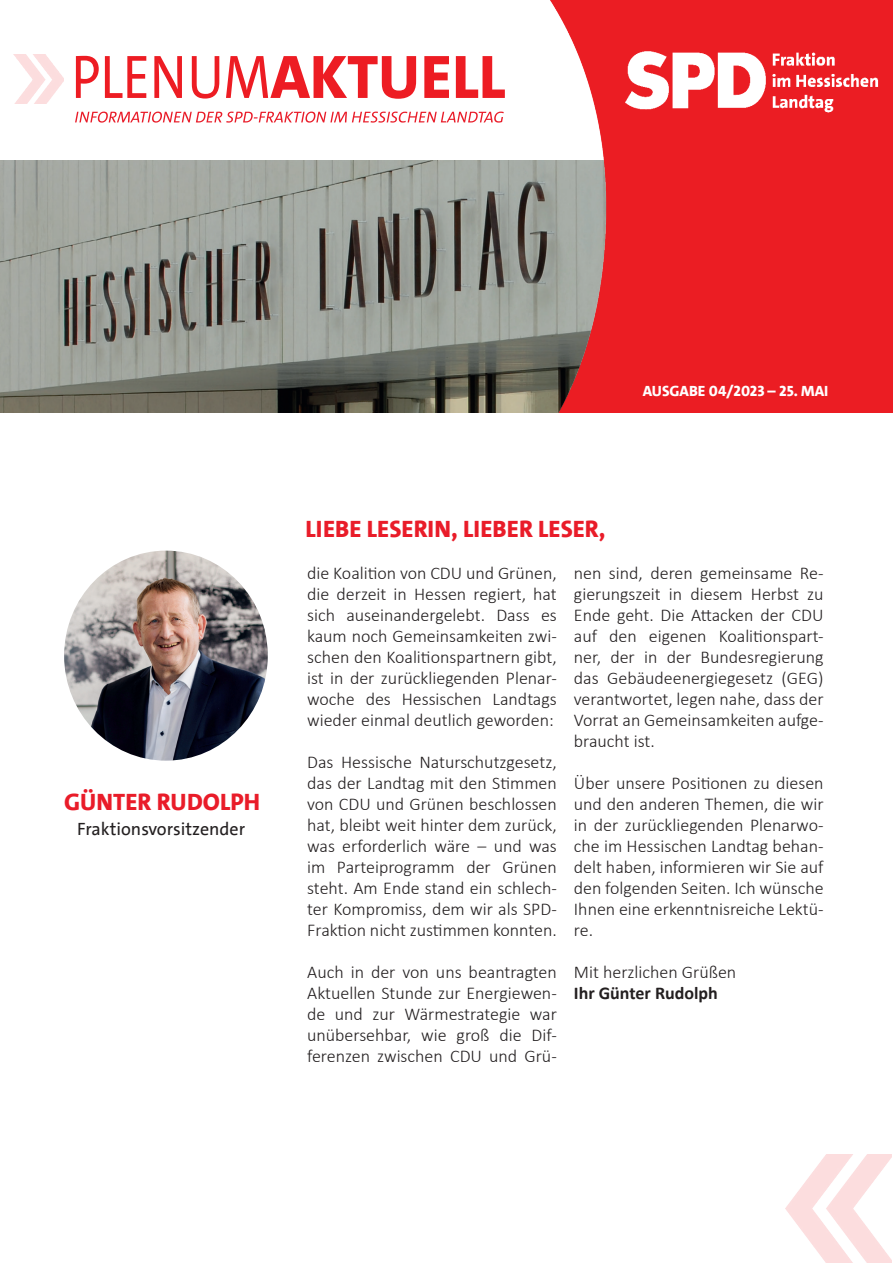
<style>
.page{position:relative;width:893px;height:1263px;background:#fff}
.page>*{position:absolute;margin:0;border:0;box-sizing:border-box;transform-origin:0 0}
.t1{font:800 24px "SPD The Sans";color:#e91c29}
.t2{font:300 18px/21px "Calibri";color:#231f20;text-align:justify}
.t3{font:18px "SPD The Sans";color:#231f20}
.t4{font:700 18px "Calibri";color:#231f20}
.t5{font:800 15px "SPD The Sans Versal";color:#fff}
</style>
<div class="page">
<img style="left:0;top:161px;width:511px;height:251px">
<svg style="left:76px;top:56px;width:429px;height:43px"></svg>
<img style="left:511px;top:0;width:382px;height:412px">
<svg style="left:75px;top:112px;width:429px;height:11px"></svg>
<img style="left:64px;top:551px;width:204px;height:210px">
<img style="left:625px;top:25px;width:254px;height:130px">
<img style="left:14px;top:54px;width:49px;height:50px">
<img style="left:786px;top:1155px;width:105px;height:108px">
<p class="t5" style="left:643px;top:381px;width:187px">AUSGABE 04/2023 – 25. MAI</p>
<h1 class="t1" style="left:64px;top:786px;width:197px">GÜNTER RUDOLPH</h1>
<p class="t3" style="left:77px;top:818px;width:169px">Fraktionsvorsitzender</p>
<h1 class="t1" style="left:306px;top:513px;width:301px">LIEBE LESERIN, LIEBER LESER,</h1>
<p class="t2" style="left:574px;top:562px;width:251px">nen sind, deren gemeinsame Re&shy;gierungszeit in diesem Herbst zu Ende geht. Die Attacken der CDU auf den eigenen Koalitionspart&shy;ner, der in der Bundesregierung das Gebäudeenergiegesetz (GEG) verantwortet, legen nahe, dass der Vorrat an Gemeinsamkeiten aufge&shy;braucht ist.</p>
<p class="t2" style="left:574px;top:772px;width:251px">Über unsere Positionen zu diesen und den anderen Themen, die wir in der zurückliegenden Plenarwo&shy;che im Hessischen Landtag behan&shy;delt haben, informieren wir Sie auf den folgenden Seiten. Ich wünsche Ihnen eine erkenntnisreiche Lektü&shy;re.</p>
<p class="t2" style="left:574px;top:961px;width:164px">Mit herzlichen Grüßen</p>
<p class="t4" style="left:574px;top:980px;width:145px">Ihr Günter Rudolph</p>
<p class="t2" style="left:307px;top:562px;width:251px">die Koalition von CDU und Grünen, die derzeit in Hessen regiert, hat sich auseinandergelebt. Dass es kaum noch Gemeinsamkeiten zwi&shy;schen den Koalitionspartnern gibt, ist in der zurückliegenden Plenar&shy;woche des Hessischen Landtags wieder einmal deutlich geworden:</p>
<p class="t2" style="left:307px;top:751px;width:251px">Das Hessische Naturschutzgesetz, das der Landtag mit den Stimmen von CDU und Grünen beschlossen hat, bleibt weit hinter dem zurück, was erforderlich wäre – und was im Parteiprogramm der Grünen steht. Am Ende stand ein schlech&shy;ter Kompromiss, dem wir als SPD-Fraktion nicht zustimmen konnten.</p>
<p class="t2" style="left:307px;top:962px;width:251px">Auch in der von uns beantragten Aktuellen Stunde zur Energiewen&shy;de und zur Wärmestrategie war unübersehbar, wie groß die Dif&shy;ferenzen zwischen CDU und Grü-</p>
</div>
